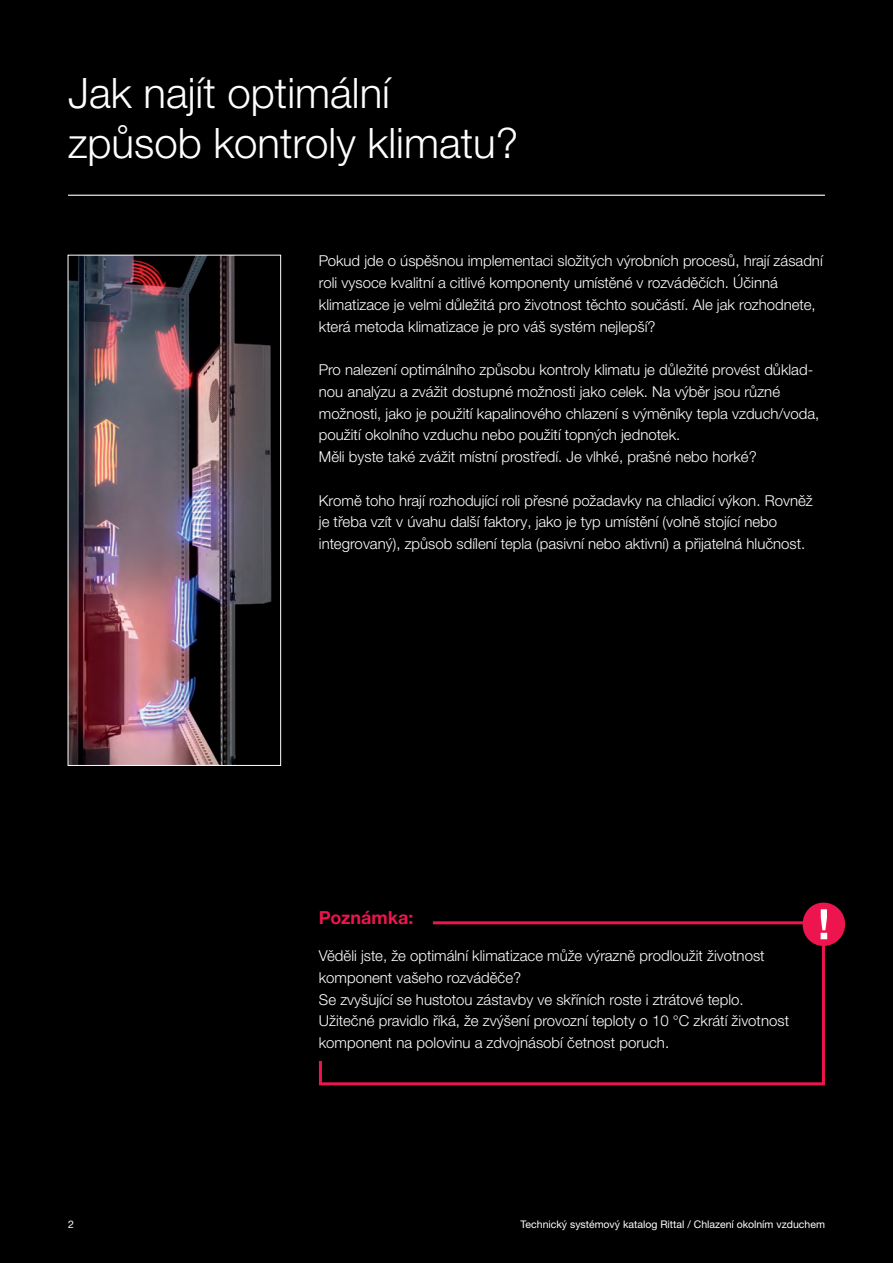
<style>
.page{position:relative;width:893px;height:1263px;background:#000001}
.page>*{position:absolute;margin:0;border:0;box-sizing:border-box;transform-origin:0 0}
.t1{font:300 42px/50.4px "Neue Helvetica For Rittal";color:#fff}
.t2{font:700 18px "Neue Helvetica For Rittal";color:#ed154e}
.t3{font:300 15px/21.8px "Neue Helvetica For Rittal";color:#fff}
.t4{font:10.5px "Neue Helvetica For Rittal";color:#fff}
</style>
<div class="page">
<img style="left:70px;top:257px;width:209px;height:507px">
<div style="left:68px;top:255px;width:213px;height:511px;border:1px solid #fff"></div>
<hr style="left:68px;top:195px;width:757px;height:1px;background:#fff">
<div style="left:317px;top:920px;width:509px;height:167px;background:#000001"></div>
<div style="left:803px;top:902px;width:42px;height:44px;background:#ed154e;border-radius:50%"></div>
<svg style="left:821px;top:909px;width:6px;height:30px"></svg>
<h1 class="t1" style="left:68px;top:68px;width:452px">Jak najít optimální způsob kontroly klimatu?</h1>
<p class="t3" style="left:319px;top:250px;width:505px">Pokud jde o úspěšnou implementaci složitých výrobních procesů, hrají zásadní roli vysoce kvalitní a citlivé komponenty umístěné v rozváděčích. Účinná klimatizace je velmi důležitá pro životnost těchto součástí. Ale jak rozhodnete, která metoda klimatizace je pro váš systém nejlepší?</p>
<p class="t3" style="left:319px;top:359px;width:502px">Pro nalezení optimálního způsobu kontroly klimatu je důležité provést důklad&shy;nou analýzu a zvážit dostupné možnosti jako celek. Na výběr jsou různé možnosti, jako je použití kapalinového chlazení s výměníky tepla vzduch/voda, použití okolního vzduchu nebo použití topných jednotek.<br>Měli byste také zvážit místní prostředí. Je vlhké, prašné nebo horké?</p>
<p class="t3" style="left:319px;top:489px;width:495px">Kromě toho hrají rozhodující roli přesné požadavky na chladicí výkon. Rovněž je třeba vzít v úvahu další faktory, jako je typ umístění (volně stojící nebo integrovaný), způsob sdílení tepla (pasivní nebo aktivní) a přijatelná hlučnost.</p>
<p class="t2" style="left:319px;top:907px;width:96px">Poznámka:</p>
<p class="t3" style="left:319px;top:945px;width:472px">Věděli jste, že optimální klimatizace může výrazně prodloužit životnost komponent vašeho rozváděče?<br>Se zvyšující se hustotou zástavby ve skříních roste i ztrátové teplo.<br>Užitečné pravidlo říká, že zvýšení provozní teploty o 10 °C zkrátí životnost komponent na polovinu a zdvojnásobí četnost poruch.</p>
<p class="t4" style="left:68px;top:1218px;width:7px">2</p>
<p class="t4" style="left:520px;top:1218px;width:306px">Technický systémový katalog Rittal / Chlazení okolním vzduchem</p>
</div>
